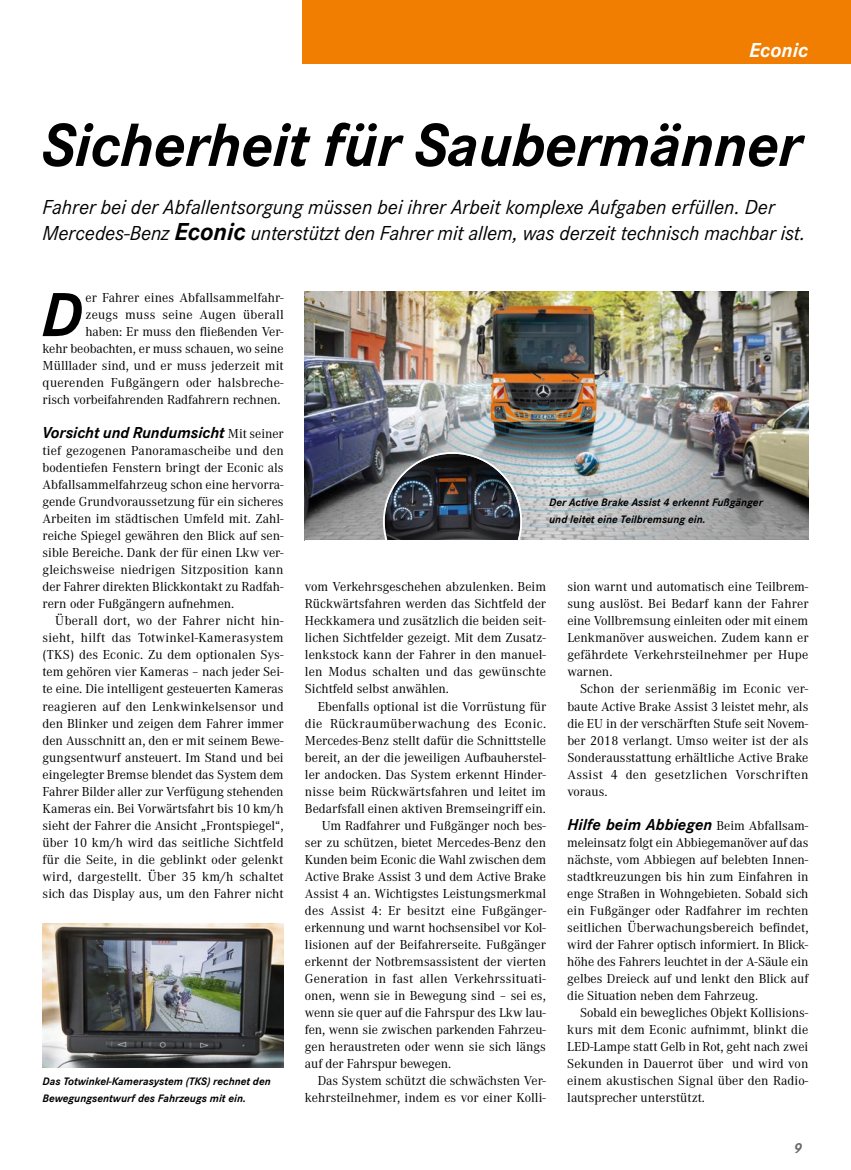
<style>
.page{position:relative;width:851px;height:1170px;background:#fff}
.page>*{position:absolute;margin:0;border:0;box-sizing:border-box;transform-origin:0 0}
.Grundtext_Inital{font:italic 700 64.5px "Corporate S";color:#000}
.Titel_42pt{font:italic 700 63px "Corporate S";letter-spacing:-.01em;color:#000}
.Vorspann_Innen{font:italic 21px/25.5px "Corporate S";letter-spacing:-.005em;color:#000}
.Rubrik_Special{font:italic 700 21px "Corporate S";color:#fff}
.Grundtext_ohne_Einzu{font:italic 700 16.5px "Corporate S";letter-spacing:-.005em;color:#000}
.NoXML_Seitenzahl{font:italic 700 15px "Corporate S";color:#676767}
.Grundtext_mit_Einzug{font:13.5px/17px "Corporate A";color:#000;text-align:justify}
.Grundtext_ohne_Einzu-2{font:13.5px/17px "Corporate A";color:#000;text-align:justify}
.Grundtext_Inital-2{font:13.5px/17px "Corporate A";letter-spacing:.005em;color:#000;text-align:right}
.Bildunterschrift{font:italic 700 11.25px/17px "Corporate S";color:#000}
.s1{font-weight:700;font-size:25.5px}
.s2{font-family:"Corporate A";font-weight:400;font-style:normal;font-size:13.5px}
</style>
<div class="page">
<div style="left:302px;top:0;width:548px;height:64px;background:#f17e00"></div>
<img style="left:304px;top:291px;width:504px;height:249px">
<img style="left:384px;top:453px;width:136px;height:136px;border-radius:68px">
<div style="left:305px;top:540px;width:503px;height:51px;background:#fff"></div>
<img style="left:43px;top:923px;width:240px;height:144px">
<p class="Rubrik_Special" style="left:749px;top:36px;width:61px">Econic</p>
<p class="Titel_42pt" style="left:43px;top:103px;width:760px">Sicherheit für Saubermänner</p>
<p class="Vorspann_Innen" style="left:43px;top:194px;width:764px">Fahrer bei der Abfallentsorgung müssen bei ihrer Arbeit komplexe Aufgaben erfüllen. Der<br>Mercedes-Benz <span class="s1">Econic</span> unterstützt den Fahrer mit allem, was derzeit technisch machbar ist.</p>
<p class="Grundtext_Inital-2" style="left:43px;top:288px;width:243px">er Fahrer eines Abfallsammelfahr-<br>zeugs muss seine Augen überall<br>haben: Er muss den fließenden Ver-<br>kehr beobachten, er muss schauen, wo seine Mülllader sind, und er muss jederzeit mit querenden Fußgängern oder halsbreche&shy;risch vorbeifahrenden Radfahrern rechnen.</p>
<p class="Grundtext_ohne_Einzu" style="left:43px;top:422px;width:242px">Vorsicht und Rundumsicht <span class="s2">Mit seiner</span></p>
<p class="Grundtext_ohne_Einzu-2" style="left:43px;top:441px;width:243px">tief gezogenen Panoramascheibe und den bodentiefen Fenstern bringt der Econic als Abfallsammelfahrzeug schon eine hervorra&shy;gende Grundvoraussetzung für ein sicheres Arbeiten im städtischen Umfeld mit. Zahl&shy;reiche Spiegel gewähren den Blick auf sen&shy;sible Bereiche. Dank der für einen Lkw ver&shy;gleichsweise niedrigen Sitzposition kann der Fahrer direkten Blickkontakt zu Radfah&shy;rern oder Fußgängern aufnehmen.</p>
<p class="Grundtext_mit_Einzug" style="left:43px;top:612px;width:243px;text-indent:13px">Überall dort, wo der Fahrer nicht hin&shy;sieht, hilft das Totwinkel-Kamerasystem (TKS) des Econic. Zu dem optionalen Sys&shy;tem gehören vier Kameras – nach jeder Sei&shy;te eine. Die intelligent gesteuerten Kameras reagieren auf den Lenkwinkelsensor und den Blinker und zeigen dem Fahrer immer den Ausschnitt an, den er mit seinem Bewe&shy;gungsentwurf ansteuert. Im Stand und bei eingelegter Bremse blendet das System dem Fahrer Bilder aller zur Verfügung stehenden Kameras ein. Bei Vorwärtsfahrt bis 10 km/h sieht der Fahrer die Ansicht „Frontspiegel“, über 10 km/h wird das seitliche Sichtfeld für die Seite, in die geblinkt oder gelenkt wird, dargestellt. Über 35 km/h schaltet sich das Display aus, um den Fahrer nicht</p>
<p class="Grundtext_Inital" style="left:41px;top:272px;width:43px">D</p>
<p class="Bildunterschrift" style="left:43px;top:1072px;width:230px">Das Totwinkel-Kamerasystem (TKS) rechnet den<br>Bewegungsentwurf des Fahrzeugs mit ein.</p>
<p class="Bildunterschrift" style="left:549px;top:494px;width:215px">Der Active Brake Assist 4 erkennt Fußgänger und leitet eine Teilbremsung ein.</p>
<p class="Grundtext_mit_Einzug" style="left:305px;top:578px;width:243px">vom Verkehrsgeschehen abzulenken. Beim Rückwärtsfahren werden das Sichtfeld der Heckkamera und zusätzlich die beiden seit&shy;lichen Sichtfelder gezeigt. Mit dem Zusatz&shy;lenkstock kann der Fahrer in den manuel&shy;len Modus schalten und das gewünschte Sichtfeld selbst anwählen.</p>
<p class="Grundtext_mit_Einzug" style="left:305px;top:697px;width:243px;text-indent:13px">Ebenfalls optional ist die Vorrüstung für die Rückraumüberwachung des Econic.<br>Mercedes-Benz stellt dafür die Schnittstelle bereit, an der die jeweiligen Aufbauherstel&shy;ler andocken. Das System erkennt Hinder&shy;nisse beim Rückwärtsfahren und leitet im Bedarfsfall einen aktiven Bremseingriff ein.</p>
<p class="Grundtext_mit_Einzug" style="left:305px;top:816px;width:243px;text-indent:17px">Um Radfahrer und Fußgänger noch bes&shy;ser zu schützen, bietet Mercedes-Benz den Kunden beim Econic die Wahl zwischen dem Active Brake Assist 3 und dem Active Brake Assist 4 an. Wichtigstes Leistungsmerkmal des Assist 4: Er besitzt eine Fußgänger&shy;erkennung und warnt hochsensibel vor Kol&shy;lisionen auf der Beifahrerseite. Fußgänger erkennt der Notbremsassistent der vierten Generation in fast allen Verkehrssituati&shy;onen, wenn sie in Bewegung sind – sei es, wenn sie quer auf die Fahrspur des Lkw lau&shy;fen, wenn sie zwischen parkenden Fahrzeu&shy;gen heraustreten oder wenn sie sich längs auf der Fahrspur bewegen.</p>
<p class="Grundtext_mit_Einzug" style="left:305px;top:1071px;width:242px;text-align:right">Das System schützt die schwächsten Ver&shy;kehrsteilnehmer, indem es vor einer Kolli-</p>
<p class="Grundtext_mit_Einzug" style="left:567px;top:578px;width:243px">sion warnt und automatisch eine Teilbrem&shy;sung auslöst. Bei Bedarf kann der Fahrer eine Vollbremsung einleiten oder mit einem Lenkmanöver ausweichen. Zudem kann er gefährdete Verkehrsteilnehmer per Hupe warnen.</p>
<p class="Grundtext_mit_Einzug" style="left:567px;top:680px;width:243px;text-indent:13px">Schon der serienmäßig im Econic ver&shy;baute Active Brake Assist 3 leistet mehr, als die EU in der verschärften Stufe seit Novem&shy;ber 2018 verlangt. Umso weiter ist der als Sonderausstattung erhältliche Active Brake Assist 4 den gesetzlichen Vorschriften voraus.</p>
<p class="Grundtext_ohne_Einzu" style="left:567px;top:813px;width:242px">Hilfe beim Abbiegen <span class="s2">Beim Abfallsam-</span></p>
<p class="Grundtext_ohne_Einzu-2" style="left:567px;top:833px;width:243px">meleinsatz folgt ein Abbiegemanöver auf das nächste, vom Abbiegen auf belebten Innen&shy;stadtkreuzungen bis hin zum Einfahren in enge Straßen in Wohngebieten. Sobald sich ein Fußgänger oder Radfahrer im rechten seitlichen Überwachungsbereich befindet, wird der Fahrer optisch informiert. In Blick&shy;höhe des Fahrers leuchtet in der A-Säule ein gelbes Dreieck auf und lenkt den Blick auf die Situation neben dem Fahrzeug.</p>
<p class="Grundtext_mit_Einzug" style="left:567px;top:1003px;width:242px;text-indent:13px">Sobald ein bewegliches Objekt Kollisions&shy;kurs mit dem Econic aufnimmt, blinkt die LED-Lampe statt Gelb in Rot, geht nach zwei Sekunden in Dauerrot über und wird von einem akustischen Signal über den Radio&shy;lautsprecher unterstützt.</p>
<p class="NoXML_Seitenzahl" style="left:793px;top:1137px;width:10px">9</p>
</div>
